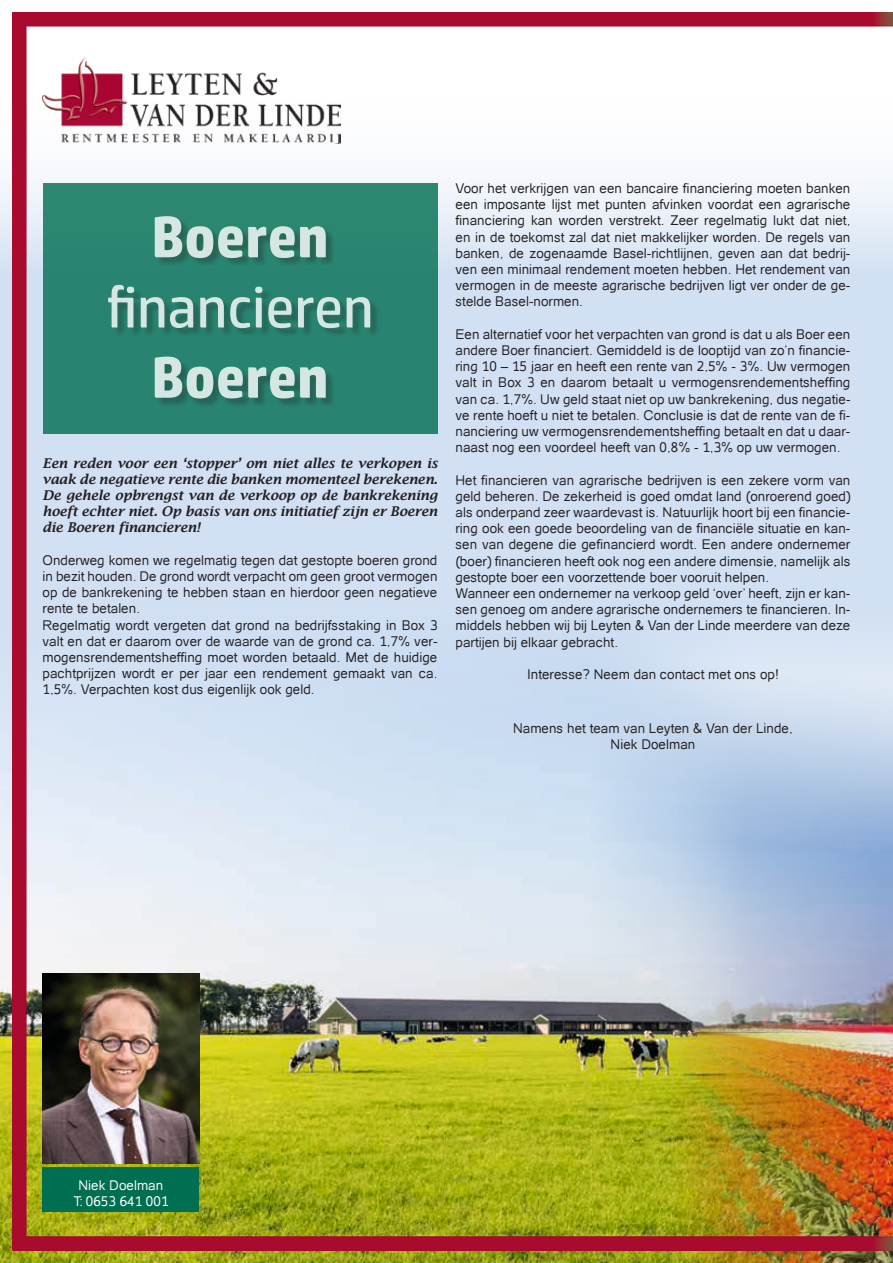
<style>
.page{position:relative;width:893px;height:1263px;background:#fff}
.page>*{position:absolute;margin:0;border:0;box-sizing:border-box;transform-origin:0 0}
.t1{font:700 58.5px "HP Simplified";color:#fff}
.t2{font:58.5px "HP Simplified";color:#fff}
.t3{font:13.5px/16.2px "Catriel";color:#231f20}
.t4{font:italic 600 13.5px/16.2px "Lucida Bright";color:#231f20;text-align:justify}
.t5{font:13.5px/16.2px "Catriel";color:#fff;text-align:center}
</style>
<div class="page">
<img style="left:0;top:995px;width:893px;height:268px">
<img style="left:13px;top:13px;width:880px;height:1237px">
<div style="left:43px;top:183px;width:394px;height:251px;background:#288470"></div>
<div style="left:110px;top:218px;width:271px;height:190px;background:#231f20;opacity:.4"></div>
<img style="left:43px;top:974px;width:156px;height:189px">
<div style="left:43px;top:1167px;width:156px;height:45px;background:#006f51"></div>
<h1 class="t1" style="left:151px;top:203px;width:179px">Boeren</h1>
<h1 class="t2" style="left:106px;top:274px;width:269px">financieren</h1>
<h1 class="t1" style="left:151px;top:343px;width:179px">Boeren</h1>
<p class="t4" style="left:43px;top:455px;width:396px">Een reden voor een ‘stopper’ om niet alles te verkopen is vaak de negatieve rente die banken momenteel berekenen.<br>De gehele opbrengst van de verkoop op de bankrekening hoeft echter niet. Op basis van ons initiatief zijn er Boeren die Boeren financieren!</p>
<p class="t3" style="left:43px;top:552px;width:396px">Onderweg komen we regelmatig tegen dat gestopte boeren grond in bezit houden. De grond wordt verpacht om geen groot vermogen op de bankrekening te hebben staan en hierdoor geen negatieve rente te betalen.<br>Regelmatig wordt vergeten dat grond na bedrijfsstaking in Box 3 valt en dat er daarom over de waarde van de grond ca. 1,7% ver&shy;mogensrendementsheffing moet worden betaald. Met de huidige pachtprijzen wordt er per jaar een rendement gemaakt van ca.<br>1,5%. Verpachten kost dus eigenlijk ook geld.</p>
<p class="t3" style="left:455px;top:180px;width:396px;text-align:justify">Voor het verkrijgen van een bancaire financiering moeten banken een imposante lijst met punten afvinken voordat een agrarische financiering kan worden verstrekt. Zeer regelmatig lukt dat niet, en in de toekomst zal dat niet makkelijker worden. De regels van banken, de zogenaamde Basel-richtlijnen, geven aan dat bedrij&shy;ven een minimaal rendement moeten hebben. Het rendement van vermogen in de meeste agrarische bedrijven ligt ver onder de ge&shy;stelde Basel-normen.</p>
<p class="t3" style="left:455px;top:326px;width:396px;text-align:justify">Een alternatief voor het verpachten van grond is dat u als Boer een andere Boer financiert. Gemiddeld is de looptijd van zo’n financie&shy;ring 10 – 15 jaar en heeft een rente van 2,5% - 3%. Uw vermogen valt in Box 3 en daarom betaalt u vermogensrendementsheffing van ca. 1,7%. Uw geld staat niet op uw bankrekening, dus negatie&shy;ve rente hoeft u niet te betalen. Conclusie is dat de rente van de fi&shy;nanciering uw vermogensrendementsheffing betaalt en dat u daar&shy;naast nog een voordeel heeft van 0,8% - 1,3% op uw vermogen.</p>
<p class="t3" style="left:455px;top:472px;width:396px">Het financieren van agrarische bedrijven is een zekere vorm van geld beheren. De zekerheid is goed omdat land (onroerend goed) als onderpand zeer waardevast is. Natuurlijk hoort bij een financie&shy;ring ook een goede beoordeling van de financiële situatie en kan&shy;sen van degene die gefinancierd wordt. Een andere ondernemer (boer) financieren heeft ook nog een andere dimensie, namelijk als gestopte boer een voorzettende boer vooruit helpen.<br>Wanneer een ondernemer na verkoop geld ‘over’ heeft, zijn er kan&shy;sen genoeg om andere agrarische ondernemers te financieren. In&shy;middels hebben wij bij Leyten &amp; Van der Linde meerdere van deze partijen bij elkaar gebracht.</p>
<p class="t3" style="left:527px;top:666px;width:253px">Interesse? Neem dan contact met ons op!</p>
<p class="t3" style="left:513px;top:720px;width:281px;text-align:center">Namens het team van Leyten &amp; Van der Linde,<br>Niek Doelman</p>
<p class="t5" style="left:73px;top:1177px;width:97px">Niek Doelman<br>T: 0653 641 001</p>
</div>
